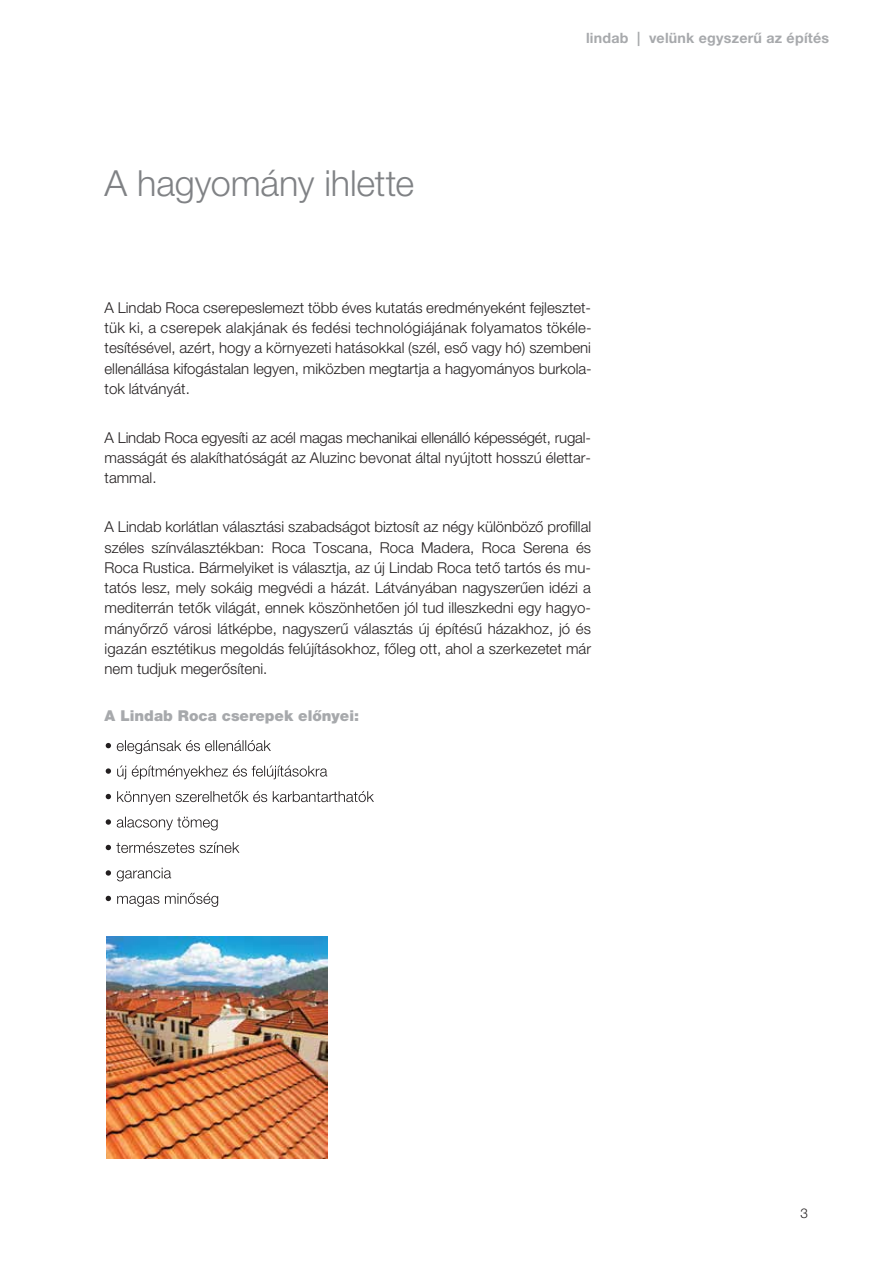
<style>
.page{position:relative;width:893px;height:1263px;background:#fff}
.page>*{position:absolute;margin:0;border:0;box-sizing:border-box;transform-origin:0 0}
.t1{font:300 36px "Helvetica Neue LT Pro";letter-spacing:-.005em;color:#808285}
.t2{font:300 15px/20.2px "Helvetica Neue LT Pro";color:#231f20;text-align:justify}
.t3{font:900 15px "Helvetica Neue LT Pro";color:#a7a9ac}
.t4{font:700 14.25px "Helvetica Neue LTH";letter-spacing:.015em;color:#a7a9ac}
.t5{font:300 13.5px "Helvetica Neue LT Pro";color:#231f20}
</style>
<div class="page">
<svg style="left:106px;top:740px;width:165px;height:14px"></svg>
<svg style="left:106px;top:765px;width:221px;height:14px"></svg>
<svg style="left:106px;top:791px;width:268px;height:14px"></svg>
<svg style="left:106px;top:817px;width:112px;height:13px"></svg>
<svg style="left:106px;top:842px;width:133px;height:11px"></svg>
<svg style="left:106px;top:868px;width:65px;height:13px"></svg>
<svg style="left:106px;top:893px;width:112px;height:14px"></svg>
<img style="left:106px;top:937px;width:221px;height:221px">
<h1 class="t1" style="left:105px;top:161px;width:311px">A hagyomány ihlette</h1>
<p class="t4" style="left:586px;top:29px;width:245px">lindab | velünk egyszerű az építés</p>
<p class="t2" style="left:105px;top:297px;width:489px">A Lindab Roca cserepeslemezt több éves kutatás eredményeként fejlesztet&shy;tük ki, a cserepek alakjának és fedési technológiájának folyamatos tökéle&shy;tesítésével, azért, hogy a környezeti hatásokkal (szél, eső vagy hó) szembeni ellenállása kifogástalan legyen, miközben megtartja a hagyományos burkola&shy;tok látványát.</p>
<p class="t2" style="left:105px;top:427px;width:488px">A Lindab Roca egyesíti az acél magas mechanikai ellenálló képességét, rugal&shy;masságát és alakíthatóságát az Aluzinc bevonat által nyújtott hosszú élettar&shy;tammal.</p>
<p class="t2" style="left:105px;top:517px;width:488px">A Lindab korlátlan választási szabadságot biztosít az négy különböző profillal széles színválasztékban: Roca Toscana, Roca Madera, Roca Serena és Roca Rustica. Bármelyiket is választja, az új Lindab Roca tető tartós és mu&shy;tatós lesz, mely sokáig megvédi a házát. Látványában nagyszerűen idézi a mediterrán tetők világát, ennek köszönhetően jól tud illeszkedni egy hagyo&shy;mányőrző városi látképbe, nagyszerű választás új építésű házakhoz, jó és igazán esztétikus megoldás felújításokhoz, főleg ott, ahol a szerkezetet már nem tudjuk megerősíteni.</p>
<p class="t3" style="left:105px;top:706px;width:256px">A Lindab Roca cserepek előnyei:</p>
<p class="t5" style="left:800px;top:1205px;width:9px">3</p>
</div>
